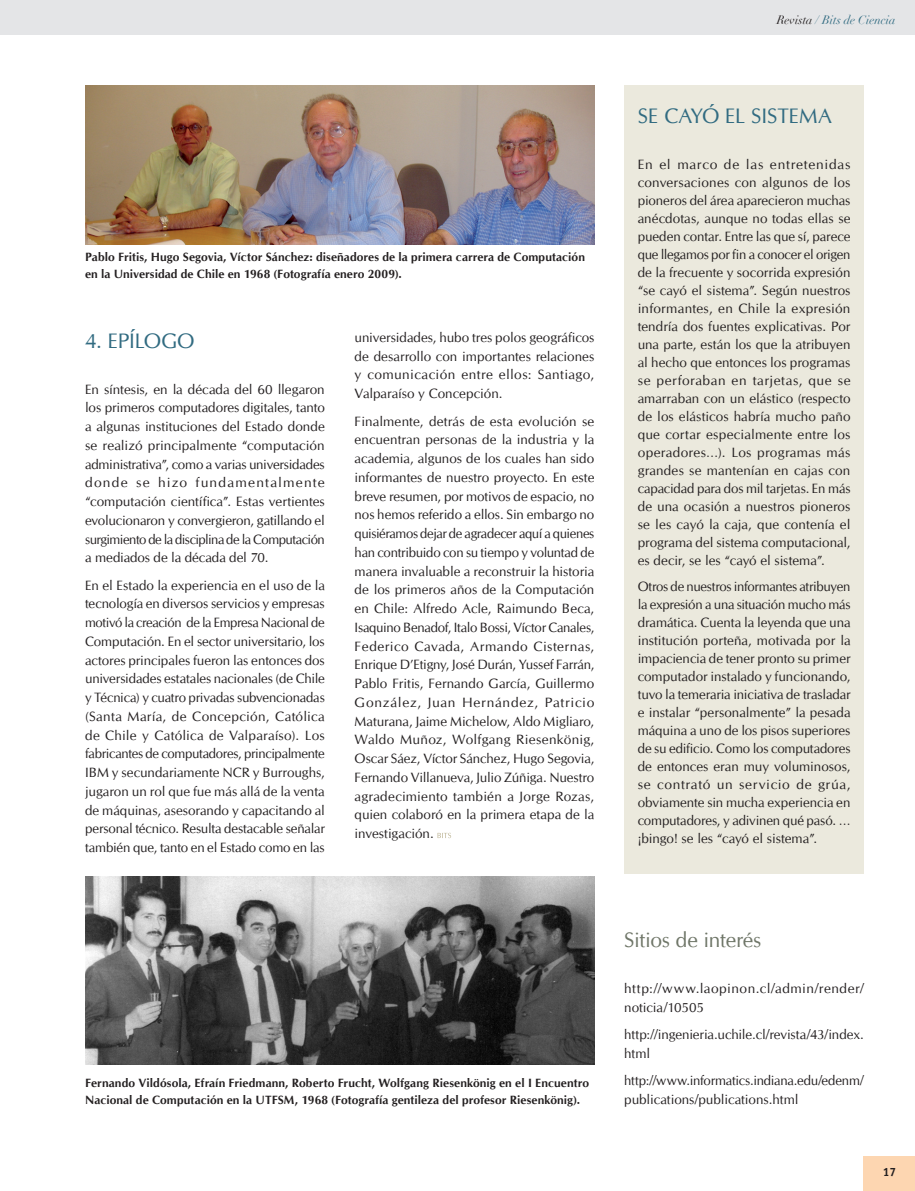
<style>
.page{position:relative;width:915px;height:1191px;background:#fff}
.page>*{position:absolute;margin:0;border:0;box-sizing:border-box;transform-origin:0 0}
.TIT_3_gris_azul{font:21px "CG Omega";color:#316b81}
.TIT_3_gris{font:21px "CG Omega";letter-spacing:-.015em;color:#6f7668}
.txt_general{font:13.5px/18.8px "CG Omega";letter-spacing:-.005em;color:#231f20;text-align:justify}
.txt_general-2{font:13.5px/18.8px "CG Omega";letter-spacing:.03em;color:#231f20}
.figura{font:700 12px/16.5px "CG Omega";letter-spacing:.005em;color:#231f20}
.t1{font:italic 12px "Didot";color:#316b81}
.t2{font:700 12px "Officina Sans";color:#231f20}
.s1{color:#231f20}
</style>
<div class="page">
<svg style="left:437px;top:832px;width:14px;height:6px"></svg>
<img style="left:85px;top:85px;width:509px;height:160px">
<img style="left:85px;top:876px;width:509px;height:188px">
<div style="left:624px;top:85px;width:239px;height:789px;background:#ebe9dd"></div>
<div style="left:0;top:0;width:914px;height:34px;background:#e4e5e7"></div>
<div style="left:863px;top:1157px;width:51px;height:34px;background:#fdd6b1"></div>
<p class="t1" style="left:776px;top:12px;width:120px"><span class="s1">Revista</span> / Bits de Ciencia</p>
<p class="figura" style="left:85px;top:249px;width:501px">Pablo Fritis, Hugo Segovia, Víctor Sánchez: diseñadores de la primera carrera de Computación en la Universidad de Chile en 1968 (Fotografía enero 2009).</p>
<p class="TIT_3_gris_azul" style="left:85px;top:328px;width:65px">4. Epílogo</p>
<p class="txt_general" style="left:85px;top:380px;width:241px">En síntesis, en la década del 60 llegaron los primeros computadores digitales, tanto a algunas instituciones del Estado donde se realizó principalmente “computación administrativa”, como a varias universidades donde se hizo fundamentalmente “computación científica”. Estas vertientes evolucionaron y convergieron, gatillando el surgimiento de la disciplina de la Computación a mediados de la década del 70.</p>
<p class="txt_general" style="left:85px;top:576px;width:241px">En el Estado la experiencia en el uso de la tecnología en diversos servicios y empresas motivó la creación de la Empresa Nacional de Computación. En el sector universitario, los actores principales fueron las entonces dos universidades estatales nacionales (de Chile y Técnica) y cuatro privadas subvencionadas (Santa María, de Concepción, Católica de Chile y Católica de Valparaíso). Los fabricantes de computadores, principalmente IBM y secundariamente NCR y Burroughs, jugaron un rol que fue más allá de la venta de máquinas, asesorando y capacitando al personal técnico. Resulta destacable señalar también que, tanto en el Estado como en las</p>
<p class="txt_general" style="left:354px;top:328px;width:241px">universidades, hubo tres polos geográficos de desarrollo con importantes relaciones y comunicación entre ellos: Santiago, Valparaíso y Concepción.</p>
<p class="txt_general" style="left:354px;top:412px;width:241px">Finalmente, detrás de esta evolución se encuentran personas de la industria y la academia, algunos de los cuales han sido informantes de nuestro proyecto. En este breve resumen, por motivos de espacio, no nos hemos referido a ellos. Sin embargo no quisiéramos dejar de agradecer aquí a quienes han contribuido con su tiempo y voluntad de manera invaluable a reconstruir la historia de los primeros años de la Computación en Chile: Alfredo Acle, Raimundo Beca, Isaquino Benadof, Italo Bossi, Víctor Canales, Federico Cavada, Armando Cisternas, Enrique D’Etigny, José Durán, Yussef Farrán, Pablo Fritis, Fernando García, Guillermo González, Juan Hernández, Patricio Maturana, Jaime Michelow, Aldo Migliaro, Waldo Muñoz, Wolfgang Riesenkönig, Oscar Sáez, Víctor Sánchez, Hugo Segovia, Fernando Villanueva, Julio Zúñiga. Nuestro agradecimiento también a Jorge Rozas, quien colaboró en la primera etapa de la investigación.</p>
<p class="figura" style="left:85px;top:1074px;width:505px">Fernando Vildósola, Efraín Friedmann, Roberto Frucht, Wolfgang Riesenkönig en el I Encuentro<br>Nacional de Computación en la UTFSM, 1968 (Fotografía gentileza del profesor Riesenkönig).</p>
<p class="TIT_3_gris_azul" style="left:637px;top:104px;width:126px">Secayó el sistema</p>
<p class="txt_general" style="left:637px;top:155px;width:214px;line-height:18px">En el marco de las entretenidas conversaciones con algunos de los pioneros del área aparecieron muchas anécdotas, aunque no todas ellas se pueden contar. Entre las que sí, parece que llegamos por fin a conocer el origen de la frecuente y socorrida expresión “se cayó el sistema”. Según nuestros informantes, en Chile la expresión tendría dos fuentes explicativas. Por una parte, están los que la atribuyen al hecho que entonces los programas se perforaban en tarjetas, que se amarraban con un elástico (respecto de los elásticos habría mucho paño que cortar especialmente entre los operadores…). Los programas más grandes se mantenían en cajas con capacidad para dos mil tarjetas. En más de una ocasión a nuestros pioneros se les cayó la caja, que contenía el programa del sistema computacional, es decir, se les “cayó el sistema”.</p>
<p class="txt_general" style="left:637px;top:578px;width:214px;line-height:18px">Otros de nuestros informantes atribuyen la expresión a una situación mucho más dramática. Cuenta la leyenda que una institución porteña, motivada por la impaciencia de tener pronto su primer computador instalado y funcionando, tuvo la temeraria iniciativa de trasladar e instalar “personalmente” la pesada máquina a uno de los pisos superiores de su edificio. Como los computadores de entonces eran muy voluminosos, se contrató un servicio de grúa, obviamente sin mucha experiencia en computadores, y adivinen qué pasó. … ¡bingo! se les “cayó el sistema”.</p>
<p class="TIT_3_gris" style="left:624px;top:928px;width:139px">Sitios de interés</p>
<p class="txt_general-2" style="left:624px;top:979px;width:241px">http://www.laopinon.cl/admin/render/ noticia/10505</p>
<p class="txt_general" style="left:624px;top:1025px;width:241px">http://ingenieria.uchile.cl/revista/43/index. html</p>
<p class="txt_general" style="left:624px;top:1071px;width:241px">http://www.informatics.indiana.edu/edenm/ publications/publications.html</p>
<p class="t2" style="left:882px;top:1164px;width:15px">17</p>
</div>
